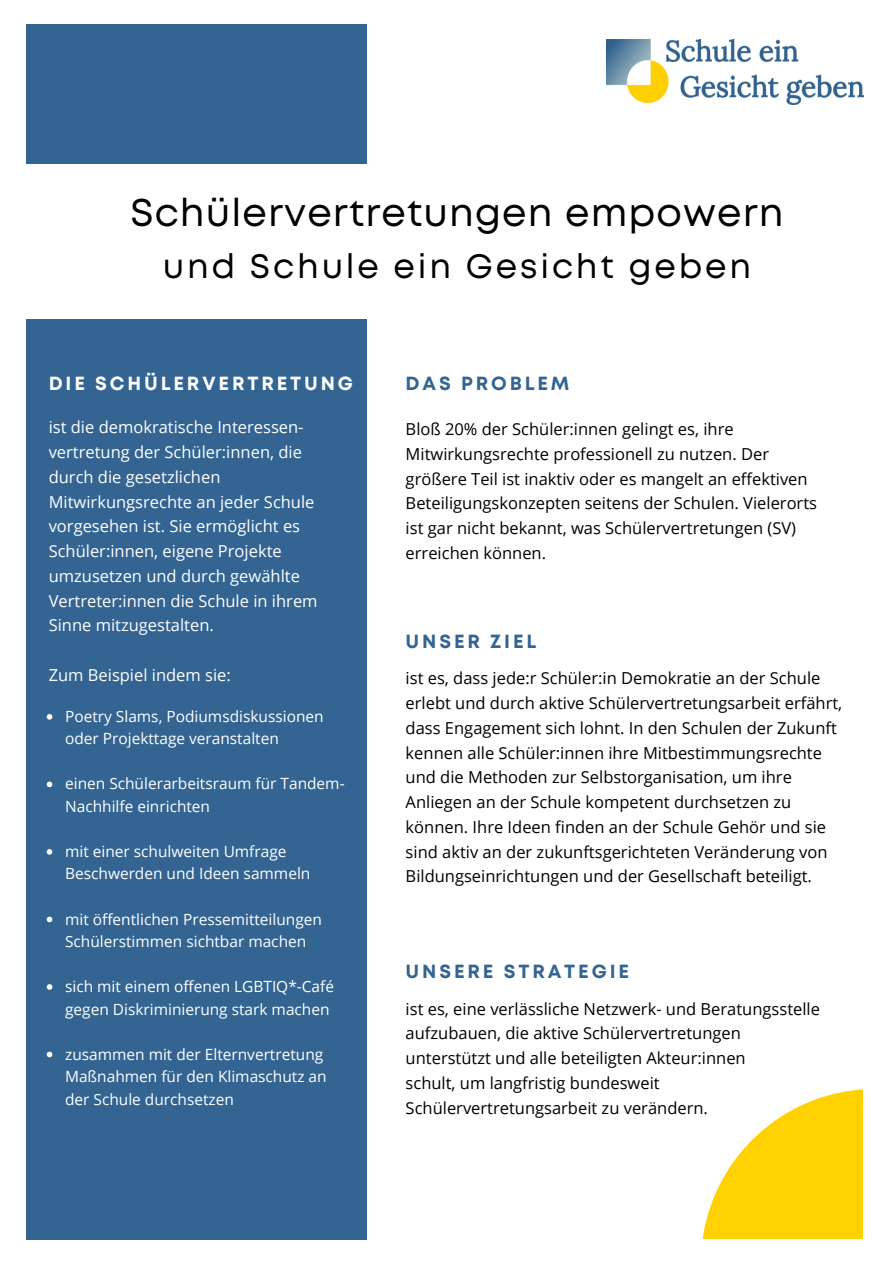
<style>
.page{position:relative;width:894px;height:1264px;background:#fff}
.page>*{position:absolute;margin:0;border:0;box-sizing:border-box;transform-origin:0 0}
.t1{font:38.55px "Mont";letter-spacing:.03em;color:#000}
.t2{font:33.9px "Mont";letter-spacing:.085em;color:#000}
.t3{font:700 19.05px "Mont";letter-spacing:.15em;color:#336492}
.t4{font:700 19.05px "Mont";letter-spacing:.15em;color:#fff}
.t5{font:16.5px/24.8px "Open Sans";color:#000}
.t6{font:16.5px/24.8px "Open Sans";color:#fff}
.t7{font:15.45px/22.5px "Open Sans";color:#fff}
</style>
<div class="page">
<div style="left:27px;top:24px;width:340px;height:1215px;background:#336492"></div>
<div style="left:0;top:165px;width:893px;height:154px;background:#fff"></div>
<img style="left:606px;top:40px;width:257px;height:64px">
<svg style="left:47px;top:714px;width:5px;height:5px"></svg>
<svg style="left:47px;top:781px;width:5px;height:6px"></svg>
<svg style="left:47px;top:849px;width:5px;height:5px"></svg>
<svg style="left:47px;top:916px;width:5px;height:6px"></svg>
<svg style="left:47px;top:984px;width:5px;height:5px"></svg>
<svg style="left:47px;top:1051px;width:5px;height:6px"></svg>
<svg style="left:702px;top:1089px;width:161px;height:150px;fill:#ffd100"></svg>
<h3 class="t1" style="left:130px;top:198px;width:654px">Schülervertretungen empowern</h3>
<p class="t2" style="left:163px;top:253px;width:589px">und Schule ein Gesicht geben</p>
<p class="t4" style="left:49px;top:376px;width:306px">DIE SCHÜLERVERTRETUNG</p>
<p class="t6" style="left:49px;top:414px;width:270px">ist die demokratische Interessen&shy;vertretung der Schüler:innen, die durch die gesetzlichen<br>Mitwirkungsrechte an jeder Schule vorgesehen ist. Sie ermöglicht es<br>Schüler:innen, eigene Projekte umzusetzen und durch gewählte<br>Vertreter:innen die Schule in ihrem<br>Sinne mitzugestalten.</p>
<p class="t6" style="left:49px;top:662px;width:184px">Zum Beispiel indem sie:</p>
<h3 class="t7" style="left:65px;top:704px;width:260px">Poetry Slams, Podiumsdiskussionen oder Projekttage veranstalten</h3>
<p class="t7" style="left:65px;top:772px;width:281px">einen Schülerarbeitsraum für Tandem-<br>Nachhilfe einrichten</p>
<h3 class="t7" style="left:65px;top:839px;width:247px">mit einer schulweiten Umfrage<br>Beschwerden und Ideen sammeln</h3>
<p class="t7" style="left:65px;top:907px;width:258px">mit öffentlichen Pressemitteilungen<br>Schülerstimmen sichtbar machen</p>
<p class="t7" style="left:65px;top:974px;width:270px">sich mit einem offenen LGBTIQ*-Café gegen Diskriminierung stark machen</p>
<p class="t7" style="left:65px;top:1042px;width:263px">zusammen mit der Elternvertretung<br>Maßnahmen für den Klimaschutz an der Schule durchsetzen</p>
<p class="t3" style="left:405px;top:376px;width:165px">DAS PROBLEM</p>
<p class="t5" style="left:405px;top:416px;width:365px">Bloß 20% der Schüler:innen gelingt es, ihre<br>Mitwirkungsrechte professionell zu nutzen. Der</p>
<p class="t5" style="left:405px;top:466px;width:413px">größere Teil ist inaktiv oder es mangelt an effektiven<br>Beteiligungskonzepten seitens der Schulen. Vielerorts</p>
<p class="t5" style="left:405px;top:515px;width:392px">ist gar nicht bekannt, was Schülervertretungen (SV) erreichen können.</p>
<h2 class="t3" style="left:405px;top:634px;width:132px">UNSER ZIEL</h2>
<h1 class="t5" style="left:405px;top:665px;width:438px">ist es, dass jede:r Schüler:in Demokratie an der Schule erlebt und durch aktive Schülervertretungsarbeit erfährt, dass Engagement sich lohnt. In den Schulen der Zukunft kennen alle Schüler:innen ihre Mitbestimmungsrechte und die Methoden zur Selbstorganisation, um ihre Anliegen an der Schule kompetent durchsetzen zu können. Ihre Ideen finden an der Schule Gehör und sie sind aktiv an der zukunftsgerichteten Veränderung von Bildungseinrichtungen und der Gesellschaft beteiligt.</h1>
<p class="t3" style="left:405px;top:964px;width:225px">UNSERE STRATEGIE</p>
<h3 class="t5" style="left:405px;top:995px;width:416px">ist es, eine verlässliche Netzwerk- und Beratungsstelle aufzubauen, die aktive Schülervertretungen</h3>
<p class="t5" style="left:405px;top:1045px;width:341px">unterstützt und alle beteiligten Akteur:innen</p>
<p class="t5" style="left:405px;top:1069px;width:304px">schult, um langfristig bundesweit<br>Schülervertretungsarbeit zu verändern.</p>
</div>
